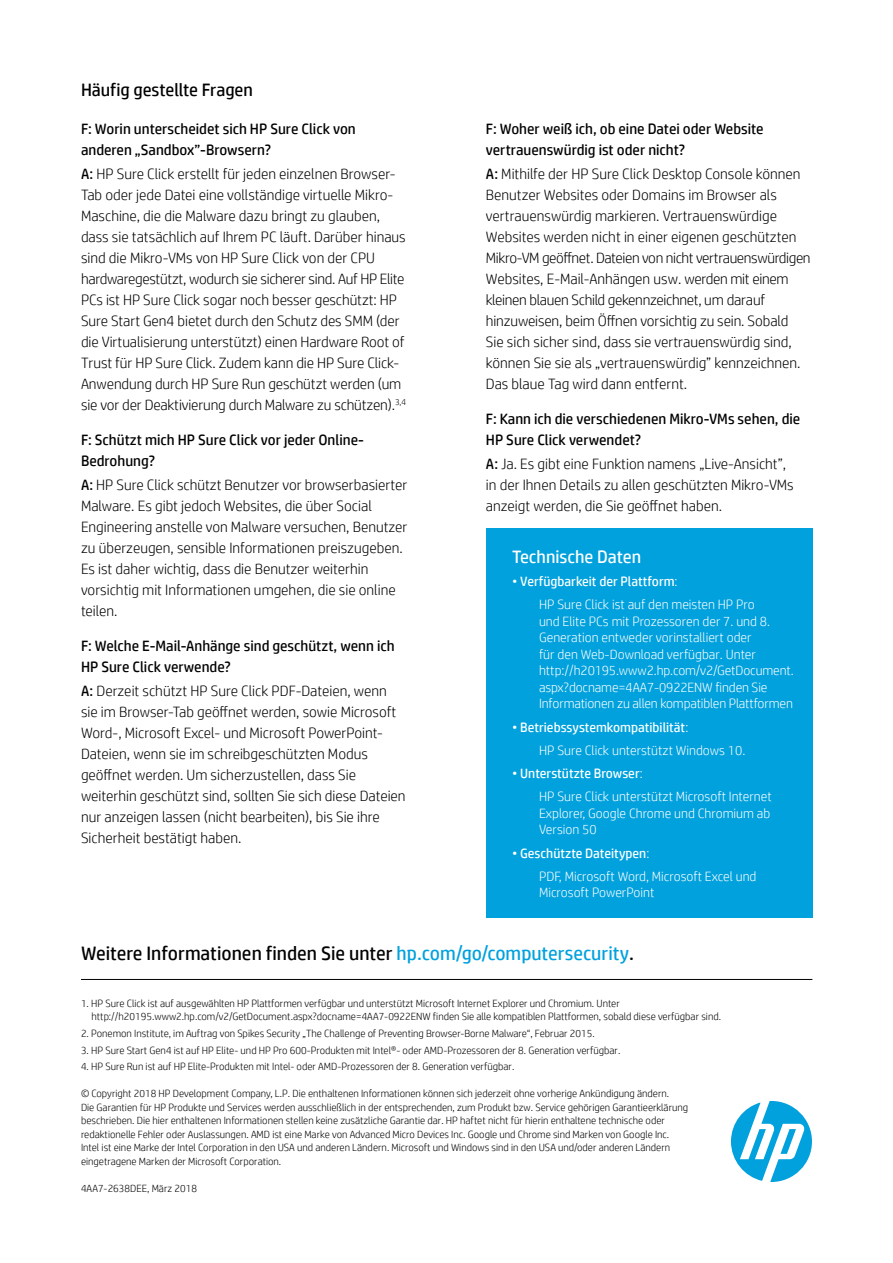
<style>
.page{position:relative;width:893px;height:1263px;background:#fff}
.page>*{position:absolute;margin:0;border:0;box-sizing:border-box;transform-origin:0 0}
.t1{font:19.5px "HP Simplified";color:#000}
.t2{font:18px "HP Simplified";letter-spacing:-.005em;color:#000}
.t3{font:18px "HP Simplified";color:#fff}
.t4{font:300 15px/21px "HP Simplified";color:#000}
.t5{font:15px/21px "HP Simplified";color:#000}
.t6{font:300 13.5px/16.5px "HP Simplified";color:#fff}
.t7{font:300 10.5px/13.5px "HP Simplified";color:#000}
.s1{font-weight:400}
.s2{color:#00a1dd}
</style>
<div class="page">
<hr style="left:81px;top:979px;width:731px;height:1px;background:#000">
<svg style="left:731px;top:1101px;width:81px;height:81px"></svg>
<div style="left:486px;top:528px;width:326px;height:389px;background:#00a1dd"></div>
<p class="t2" style="left:81px;top:78px;width:173px">Häufig gestellte Fragen</p>
<p class="t5" style="left:81px;top:118px;width:276px">F: Worin unterscheidet sich HP Sure Click von anderen „Sandbox”-Browsern?</p>
<p class="t4" style="left:81px;top:163px;width:327px"><span class="s1">A:</span> HP Sure Click erstellt für jeden einzelnen Browser-Tab oder jede Datei eine vollständige virtuelle Mikro-Maschine, die die Malware dazu bringt zu glauben, dass sie tatsächlich auf Ihrem PC läuft. Darüber hinaus sind die Mikro-VMs von HP Sure Click von der CPU hardwaregestützt, wodurch sie sicherer sind. Auf HP Elite PCs ist HP Sure Click sogar noch besser geschützt: HP Sure Start Gen4 bietet durch den Schutz des SMM (der die Virtualisierung unterstützt) einen Hardware Root of Trust für HP Sure Click. Zudem kann die HP Sure Click-Anwendung durch HP Sure Run geschützt werden (um sie vor der Deaktivierung durch Malware zu schützen).<sup>3,4</sup></p>
<p class="t5" style="left:81px;top:429px;width:284px">F: Schützt mich HP Sure Click vor jeder Online-<br>Bedrohung?</p>
<p class="t4" style="left:81px;top:474px;width:328px"><span class="s1">A:</span> HP Sure Click schützt Benutzer vor browserbasierter Malware. Es gibt jedoch Websites, die über Social Engineering anstelle von Malware versuchen, Benutzer zu überzeugen, sensible Informationen preiszugeben.<br>Es ist daher wichtig, dass die Benutzer weiterhin vorsichtig mit Informationen umgehen, die sie online teilen.</p>
<p class="t5" style="left:81px;top:635px;width:315px">F: Welche E-Mail-Anhänge sind geschützt, wenn ich<br>HP Sure Click verwende?</p>
<p class="t4" style="left:81px;top:680px;width:326px"><span class="s1">A:</span> Derzeit schützt HP Sure Click PDF-Dateien, wenn sie im Browser-Tab geöffnet werden, sowie Microsoft Word-, Microsoft Excel- und Microsoft PowerPoint-Dateien, wenn sie im schreibgeschützten Modus geöffnet werden. Um sicherzustellen, dass Sie weiterhin geschützt sind, sollten Sie sich diese Dateien nur anzeigen lassen (nicht bearbeiten), bis Sie ihre Sicherheit bestätigt haben.</p>
<p class="t5" style="left:486px;top:118px;width:279px">F: Woher weiß ich, ob eine Datei oder Website vertrauenswürdig ist oder nicht?</p>
<p class="t4" style="left:486px;top:163px;width:326px"><span class="s1">A:</span> Mithilfe der HP Sure Click Desktop Console können Benutzer Websites oder Domains im Browser als vertrauenswürdig markieren. Vertrauenswürdige Websites werden nicht in einer eigenen geschützten Mikro-VM geöffnet. Dateien von nicht vertrauenswürdigen Websites, E-Mail-Anhängen usw. werden mit einem kleinen blauen Schild gekennzeichnet, um darauf hinzuweisen, beim Öffnen vorsichtig zu sein. Sobald<br>Sie sich sicher sind, dass sie vertrauenswürdig sind, können Sie sie als „vertrauenswürdig” kennzeichnen.<br>Das blaue Tag wird dann entfernt.</p>
<p class="t5" style="left:486px;top:408px;width:316px">F: Kann ich die verschiedenen Mikro-VMs sehen, die<br>HP Sure Click verwendet?</p>
<p class="t4" style="left:486px;top:453px;width:309px"><span class="s1">A:</span> Ja. Es gibt eine Funktion namens „Live-Ansicht”, in der Ihnen Details zu allen geschützten Mikro-VMs anzeigt werden, die Sie geöffnet haben.</p>
<p class="t3" style="left:512px;top:545px;width:131px">Technische Daten</p>
<p class="t6" style="left:539px;top:569px;width:217px;line-height:23.2px;text-indent:-27px">• <span class="s1">Verfügbarkeit der Plattform</span>:<br>HP Sure Click ist auf den meisten HP Pro</p>
<p class="t6" style="left:539px;top:613px;width:256px">und Elite PCs mit Prozessoren der 7. und 8.<br>Generation entweder vorinstalliert oder<br>für den Web-Download verfügbar. Unter http://h20195.www2.hp.com/v2/GetDocument. aspx?docname=4AA7-0922ENW finden Sie Informationen zu allen kompatiblen Plattformen</p>
<p class="t6" style="left:539px;top:715px;width:208px;line-height:23.2px;text-indent:-27px">• <span class="s1">Betriebssystemkompatibilität</span>:<br>HP Sure Click unterstützt Windows 10.</p>
<p class="t6" style="left:539px;top:761px;width:234px;line-height:23.2px;text-indent:-27px">• <span class="s1">Unterstützte Browser</span>:<br>HP Sure Click unterstützt Microsoft Internet</p>
<p class="t6" style="left:539px;top:805px;width:233px">Explorer, Google Chrome und Chromium ab<br>Version 50</p>
<p class="t6" style="left:539px;top:841px;width:219px;line-height:23.2px;text-indent:-27px">• <span class="s1">Geschützte Dateitypen</span>:<br>PDF, Microsoft Word, Microsoft Excel und</p>
<p class="t6" style="left:539px;top:884px;width:117px">Microsoft PowerPoint</p>
<h1 class="t1" style="left:81px;top:940px;width:554px">Weitere Informationen finden Sie unter <span class="s2">hp.com/go/computersecurity</span>.</h1>
<p class="t7" style="left:92px;top:996px;width:631px;text-indent:-10px">1. HP Sure Click ist auf ausgewählten HP Plattformen verfügbar und unterstützt Microsoft Internet Explorer und Chromium. Unter http://h20195.www2.hp.com/v2/GetDocument.aspx?docname=4AA7-0922ENW finden Sie alle kompatiblen Plattformen, sobald diese verfügbar sind.</p>
<p class="t7" style="left:81px;top:1026px;width:515px">2. Ponemon Institute, im Auftrag von Spikes Security „The Challenge of Preventing Browser-Borne Malware“, Februar 2015.</p>
<p class="t7" style="left:81px;top:1043px;width:541px">3. HP Sure Start Gen4 ist auf HP Elite- und HP Pro 600-Produkten mit Intel®- oder AMD-Prozessoren der 8. Generation verfügbar.</p>
<p class="t7" style="left:81px;top:1060px;width:435px">4. HP Sure Run ist auf HP Elite-Produkten mit Intel- oder AMD-Prozessoren der 8. Generation verfügbar.</p>
<p class="t7" style="left:81px;top:1087px;width:609px">© Copyright 2018 HP Development Company, L.P. Die enthaltenen Informationen können sich jederzeit ohne vorherige Ankündigung ändern.<br>Die Garantien für HP Produkte und Services werden ausschließlich in der entsprechenden, zum Produkt bzw. Service gehörigen Garantieerklärung beschrieben. Die hier enthaltenen Informationen stellen keine zusätzliche Garantie dar. HP haftet nicht für hierin enthaltene technische oder redaktionelle Fehler oder Auslassungen. AMD ist eine Marke von Advanced Micro Devices Inc. Google und Chrome sind Marken von Google Inc.<br>Intel ist eine Marke der Intel Corporation in den USA und anderen Ländern. Microsoft und Windows sind in den USA und/oder anderen Ländern eingetragene Marken der Microsoft Corporation.</p>
<p class="t7" style="left:81px;top:1181px;width:117px">4AA7-2638DEE, März 2018</p>
</div>
